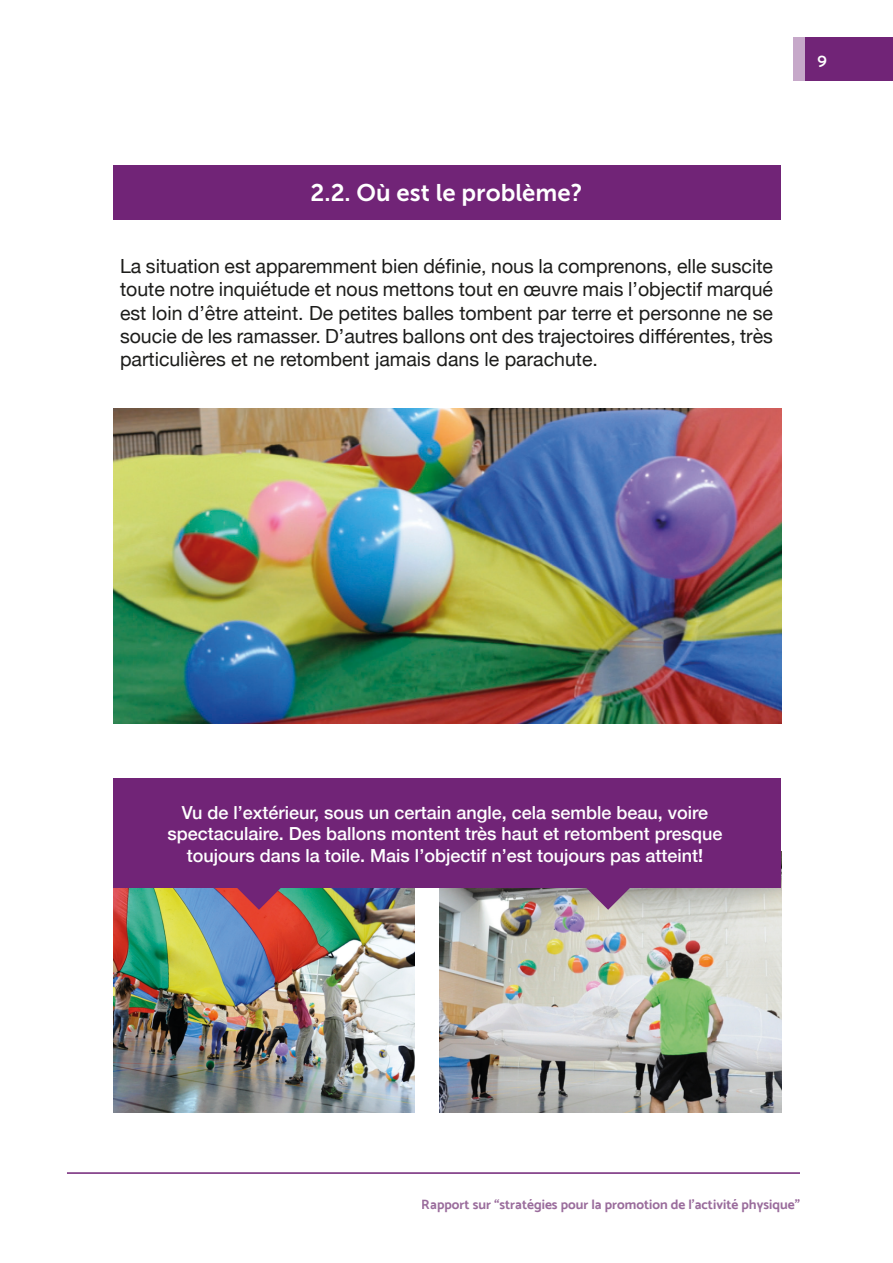
<style>
.page{position:relative;width:893px;height:1263px;background:#fff}
.page>*{position:absolute;margin:0;border:0;box-sizing:border-box;transform-origin:0 0}
.t1{font:24px "Museo Sans 700";color:#fff}
.t2{font:19.5px/23.4px "Helvetica Neue";color:#1d1d1b;text-align:justify}
.t3{font:500 18px/21.6px "Helvetica Neue";color:#fff;text-align:center}
.t4{font:18px "Mosk Semi Bold 600";color:#fff}
.t5{font:13.5px "Mosk Bold 700";color:#6e2c71}
.s1{font-weight:700}
</style>
<div class="page">
<div style="left:794px;top:38px;width:99px;height:43px;background:linear-gradient(to bottom,#c6a8c9,#c6a8c9)"></div>
<div style="left:806px;top:38px;width:87px;height:43px;background:#712477"></div>
<hr style="left:67px;top:1172px;width:733px;height:2px;background:#712477">
<div style="left:113px;top:166px;width:668px;height:54px;background:#712477"></div>
<img style="left:113px;top:408px;width:668px;height:316px">
<img style="left:440px;top:887px;width:341px;height:226px">
<img style="left:113px;top:887px;width:302px;height:226px">
<div style="left:113px;top:778px;width:668px;height:109px;background:#712477"></div>
<svg style="left:585px;top:887px;width:46px;height:23px"></svg>
<svg style="left:236px;top:887px;width:46px;height:23px"></svg>
<p class="t4" style="left:817px;top:49px;width:11px">9</p>
<p class="t1" style="left:311px;top:179px;width:273px">2.2. Où est le problème?</p>
<p class="t2" style="left:120px;top:255px;width:654px">La situation est apparemment bien définie, nous la comprenons, elle suscite toute notre inquiétude et nous mettons tout en œuvre mais l’objectif marqué est loin d’être atteint. De petites balles tombent par terre et personne ne se soucie de les ramasser. D’autres ballons ont des trajectoires différentes, très particulières et ne retombent jamais dans le parachute.</p>
<p class="t3" style="left:167px;top:800px;width:557px">Vu de l’extérieur, sous un certain angle, cela semble beau, voire spectaculaire. Des ballons montent très haut et retombent presque toujours dans la toile. Mais l’objectif n’est toujours pas atteint<span class="s1">!</span></p>
<p class="t5" style="left:422px;top:1197px;width:380px">Rapport sur “stratégies pour la promotion de l’activité physique”</p>
</div>
